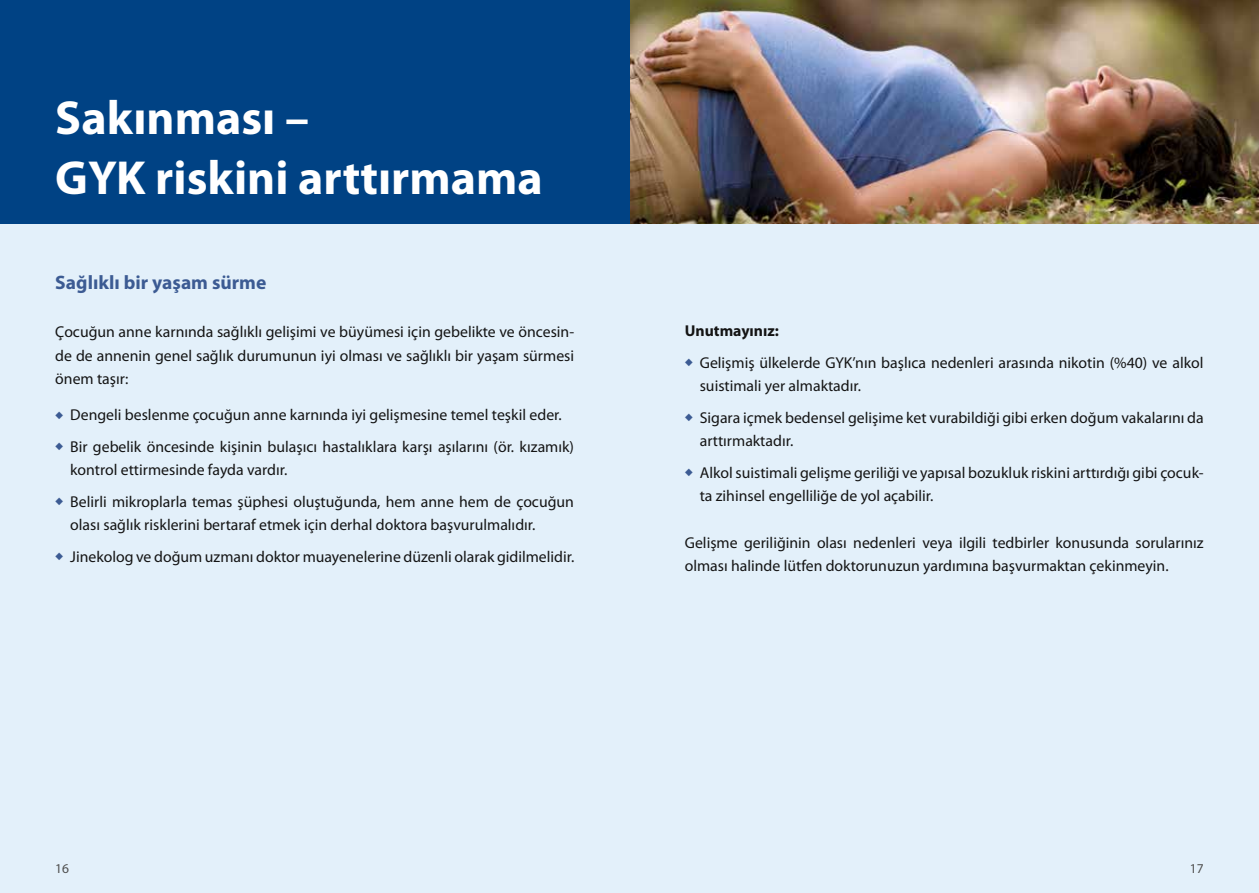
<style>
.page{position:relative;width:1259px;height:893px;background:#e3f0fa}
.page>*{position:absolute;margin:0;border:0;box-sizing:border-box;transform-origin:0 0}
.t1{font:700 48px/59.6px "Myriad Pro";color:#fff}
.t2{font:700 19.5px "Myriad Pro";color:#3c5b93}
.t3{font:15.75px/23.2px "Myriad Pro";color:#141414}
.t4{font:700 15.75px "Myriad Pro";color:#141414}
.t5{font:13.5px "Myriad Pro";color:#4e4e4d}
.s1{color:#3c5b93}
</style>
<div class="page">
<img style="left:629px;top:0;width:630px;height:223px">
<div style="left:0;top:0;width:629px;height:223px;background:#004284"></div>
<h1 class="t1" style="left:55px;top:89px;width:489px">Sakınması –<br>GYK riskini arttırmama</h1>
<p class="t2" style="left:55px;top:272px;width:213px">Sağlıklı bir yaşam sürme</p>
<p class="t3" style="left:55px;top:320px;width:520px;line-height:23.9px;text-align:justify">Çocuğun anne karnında sağlıklı gelişimi ve büyümesi için gebelikte ve öncesin&shy;de de annenin genel sağlık durumunun iyi olması ve sağlıklı bir yaşam sürmesi önem taşır:</p>
<p class="t4" style="left:685px;top:322px;width:96px">Unutmayınız:</p>
<p class="t3" style="left:700px;top:351px;width:505px;text-indent:-15px"><span class="s1">◆</span> Gelişmiş ülkelerde GYK’nın başlıca nedenleri arasında nikotin (%40) ve alkol suistimali yer almaktadır.</p>
<p class="t3" style="left:700px;top:406px;width:505px;text-indent:-15px"><span class="s1">◆</span> Sigara içmek bedensel gelişime ket vurabildiği gibi erken doğum vakalarını da arttırmaktadır.</p>
<p class="t3" style="left:700px;top:461px;width:505px;text-indent:-15px"><span class="s1">◆</span> Alkol suistimali gelişme geriliği ve yapısal bozukluk riskini arttırdığı gibi çocuk&shy;ta zihinsel engelliliğe de yol açabilir.</p>
<p class="t3" style="left:685px;top:531px;width:520px">Gelişme geriliğinin olası nedenleri veya ilgili tedbirler konusunda sorularınız olması halinde lütfen doktorunuzun yardımına başvurmaktan çekinmeyin.</p>
<p class="t3" style="left:55px;top:403px;width:508px"><span class="s1">◆</span> Dengeli beslenme çocuğun anne karnında iyi gelişmesine temel teşkil eder.</p>
<p class="t3" style="left:70px;top:435px;width:505px;text-indent:-15px"><span class="s1">◆</span> Bir gebelik öncesinde kişinin bulaşıcı hastalıklara karşı aşılarını (ör. kızamık) kontrol ettirmesinde fayda vardır.</p>
<p class="t3" style="left:70px;top:490px;width:505px;text-indent:-15px"><span class="s1">◆</span> Belirli mikroplarla temas şüphesi oluştuğunda, hem anne hem de çocuğun olası sağlık risklerini bertaraf etmek için derhal doktora başvurulmalıdır.</p>
<p class="t3" style="left:55px;top:545px;width:520px"><span class="s1">◆</span> Jinekolog ve doğum uzmanı doktor muayenelerine düzenli olarak gidilmelidir.</p>
<p class="t5" style="left:55px;top:861px;width:15px">16</p>
<p class="t5" style="left:1189px;top:861px;width:15px">17</p>
</div>
